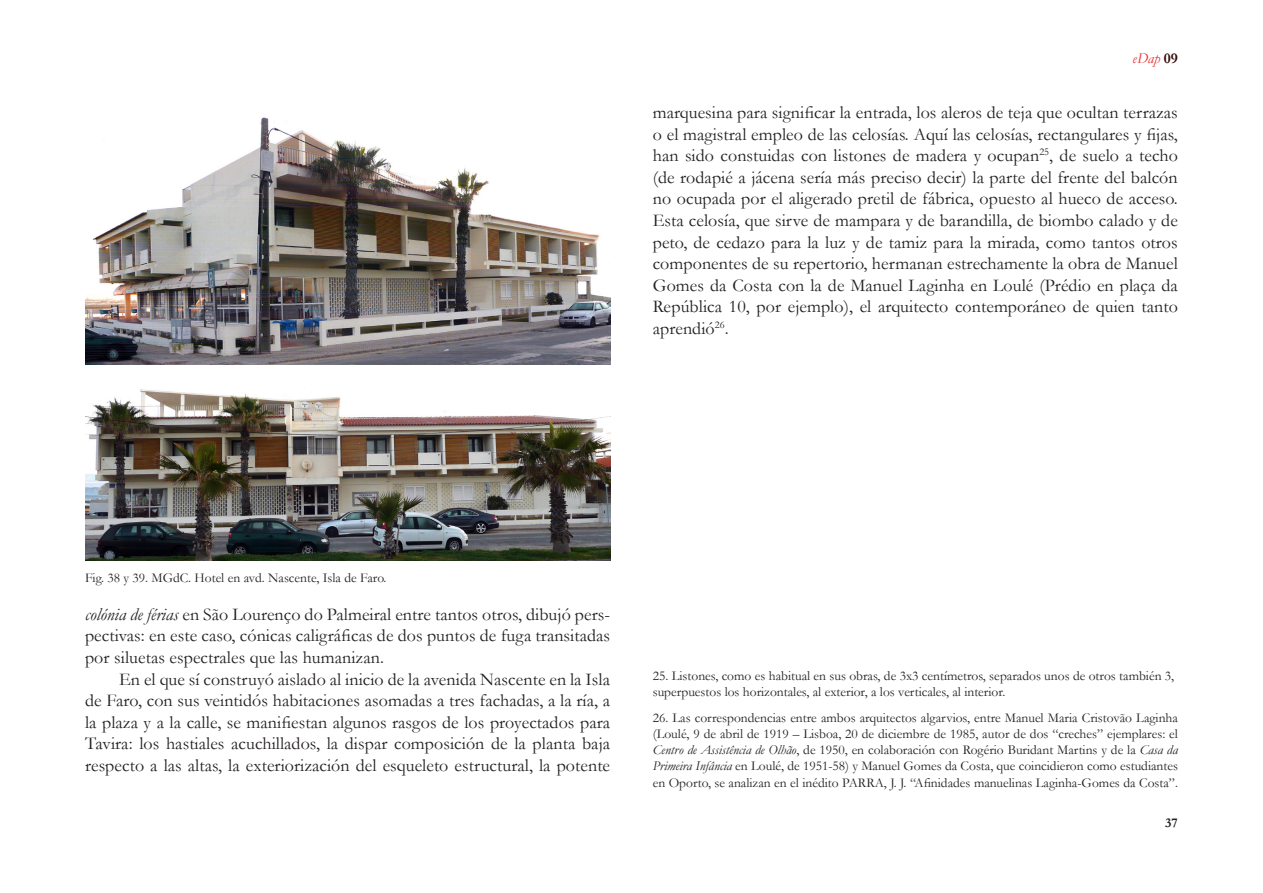
<style>
.page{position:relative;width:1263px;height:893px;background:#fff}
.page>*{position:absolute;margin:0;border:0;box-sizing:border-box;transform-origin:0 0}
.t1{font:18px/21.6px "Garamond";letter-spacing:.005em;color:#231f20;text-align:justify}
.t2{font:italic 15px "Garamond";color:#e82c2c}
.t3{font:13.5px/16.2px "Garamond";color:#231f20}
.t4{font:700 13.5px "Garamond";color:#231f20}
.s1{font-weight:700;font-style:normal;color:#330a0a}
.s2{font-style:italic}
</style>
<div class="page">
<img style="left:85px;top:117px;width:525px;height:248px">
<img style="left:85px;top:389px;width:525px;height:172px">
<p class="t2" style="left:1132px;top:48px;width:47px">eDap <span class="s1">09</span></p>
<p class="t1" style="left:653px;top:101px;width:527px">marquesina para significar la entrada, los aleros de teja que ocultan terrazas o el magistral empleo de las celosías. Aquí las celosías, rectangulares y fijas, han sido constuidas con listones de madera y ocupan<sup>25</sup>, de suelo a techo (de rodapié a jácena sería más preciso decir) la parte del frente del balcón no ocupada por el aligerado pretil de fábrica, opuesto al hueco de acceso.<br>Esta celosía, que sirve de mampara y de barandilla, de biombo calado y de peto, de cedazo para la luz y de tamiz para la mirada, como tantos otros componentes de su repertorio, hermanan estrechamente la obra de Manuel Gomes da Costa con la de Manuel Laginha en Loulé (Prédio en plaça da República 10, por ejemplo), el arquitecto contemporáneo de quien tanto aprendió<sup>26</sup>.</p>
<p class="t3" style="left:85px;top:570px;width:303px">Fig. 38 y 39. MGdC. Hotel en avd. Nascente, Isla de Faro.</p>
<p class="t1" style="left:85px;top:603px;width:527px"><span class="s2">colónia de férias</span> en São Lourenço do Palmeiral entre tantos otros, dibujó pers&shy;pectivas: en este caso, cónicas caligráficas de dos puntos de fuga transitadas por siluetas espectrales que las humanizan.</p>
<p class="t1" style="left:85px;top:668px;width:527px;text-indent:34px">En el que sí construyó aislado al inicio de la avenida Nascente en la Isla de Faro, con sus veintidós habitaciones asomadas a tres fachadas, a la ría, a la plaza y a la calle, se manifiestan algunos rasgos de los proyectados para Tavira: los hastiales acuchillados, la dispar composición de la planta baja respecto a las altas, la exteriorización del esqueleto estructural, la potente</p>
<p class="t3" style="left:653px;top:667px;width:523px">25. Listones, como es habitual en sus obras, de 3x3 centímetros, separados unos de otros también 3, superpuestos los horizontales, al exterior, a los verticales, al interior.</p>
<p class="t3" style="left:653px;top:709px;width:527px;text-align:justify">26. Las correspondencias entre ambos arquitectos algarvios, entre Manuel Maria Cristovão Laginha (Loulé, 9 de abril de 1919 – Lisboa, 20 de diciembre de 1985, autor de dos “creches” ejemplares: el <span class="s2">Centro de Assistência de Olhão</span>, de 1950, en colaboración con Rogério Buridant Martins y de la <span class="s2">Casa da Primeira Infância</span> en Loulé, de 1951-58) y Manuel Gomes da Costa, que coincidieron como estudiantes en Oporto, se analizan en el inédito PARRA, J. J. “Afinidades manuelinas Laginha-Gomes da Costa”.</p>
<p class="t4" style="left:1165px;top:813px;width:14px">37</p>
</div>
